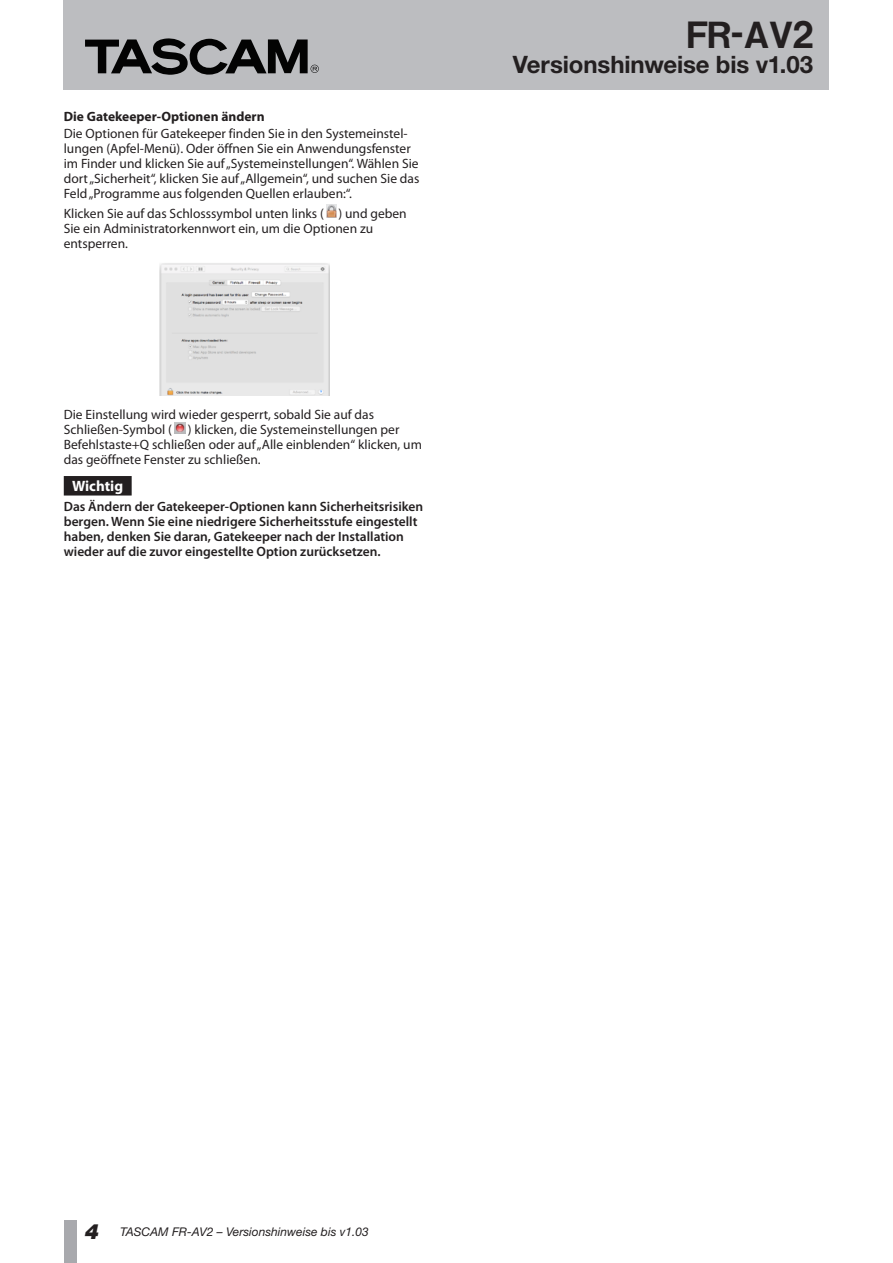
<style>
.page{position:relative;width:893px;height:1263px;background:#fff}
.page>*{position:absolute;margin:0;border:0;box-sizing:border-box;transform-origin:0 0}
.t1{font:33px "Tascam Logo JD";color:#231f20}
.t2{font:700 24px "Helvetica Neue";letter-spacing:-.005em;color:#231f20}
.t3{font:700 15px "Myriad Pro";color:#fff}
.t4{font:13.5px/15px "Myriad Pro";color:#231f20}
.t5{font:600 13.5px/15px "Myriad Pro";color:#231f20}
.t6{font:700 13.5px "Myriad Pro";color:#231f20}
.t7{font:italic 12px "Helvetica Neue";color:#231f20}
.s1{font-weight:900;font-size:21px}
</style>
<div class="page">
<div style="left:64px;top:0;width:765px;height:89px;background:#bcbdc0"></div>
<div style="left:64px;top:1220px;width:13px;height:43px;background:#a8a9ad"></div>
<svg style="left:85px;top:38px;width:234px;height:37px"></svg>
<div style="left:64px;top:476px;width:68px;height:19px;background:#231f20"></div>
<svg style="left:326px;top:205px;width:10px;height:13px"></svg>
<img style="left:159px;top:263px;width:171px;height:132px">
<svg style="left:174px;top:422px;width:12px;height:11px"></svg>
<p class="t6" style="left:64px;top:108px;width:202px">Die Gatekeeper-Optionen ändern</p>
<p class="t4" style="left:64px;top:126px;width:357px">Die Optionen für Gatekeeper finden Sie in den Systemeinstel&shy;lungen (Apfel-Menü). Oder öffnen Sie ein Anwendungsfenster im Finder und klicken Sie auf „Systemeinstellungen“. Wählen Sie dort „Sicherheit“, klicken Sie auf „Allgemein“, und suchen Sie das Feld „Programme aus folgenden Quellen erlauben:“.</p>
<p class="t4" style="left:64px;top:205px;width:344px">Klicken Sie auf das Schlosssymbol unten links ( ) und geben<br>Sie ein Administratorkennwort ein, um die Optionen zu entsperren.</p>
<p class="t4" style="left:64px;top:406px;width:360px">Die Einstellung wird wieder gesperrt, sobald Sie auf das Schließen-Symbol ( ) klicken, die Systemeinstellungen per Befehlstaste+Q schließen oder auf „Alle einblenden“ klicken, um das geöffnete Fenster zu schließen.</p>
<p class="t3" style="left:72px;top:476px;width:52px">Wichtig</p>
<p class="t5" style="left:64px;top:498px;width:361px">Das Ändern der Gatekeeper-Optionen kann Sicherheitsrisiken bergen. Wenn Sie eine niedrigere Sicherheitsstufe eingestellt haben, denken Sie daran, Gatekeeper nach der Installation wieder auf die zuvor eingestellte Option zurücksetzen.</p>
<h1 class="t1" style="left:687px;top:18px;width:127px">FR-AV2</h1>
<h2 class="t2" style="left:513px;top:50px;width:302px">Versionshinweise bis v1.03</h2>
<p class="t7" style="left:85px;top:1224px;width:285px"><span class="s1">4</span> TASCAM FR-AV2 – Versionshinweise bis v1.03</p>
</div>
